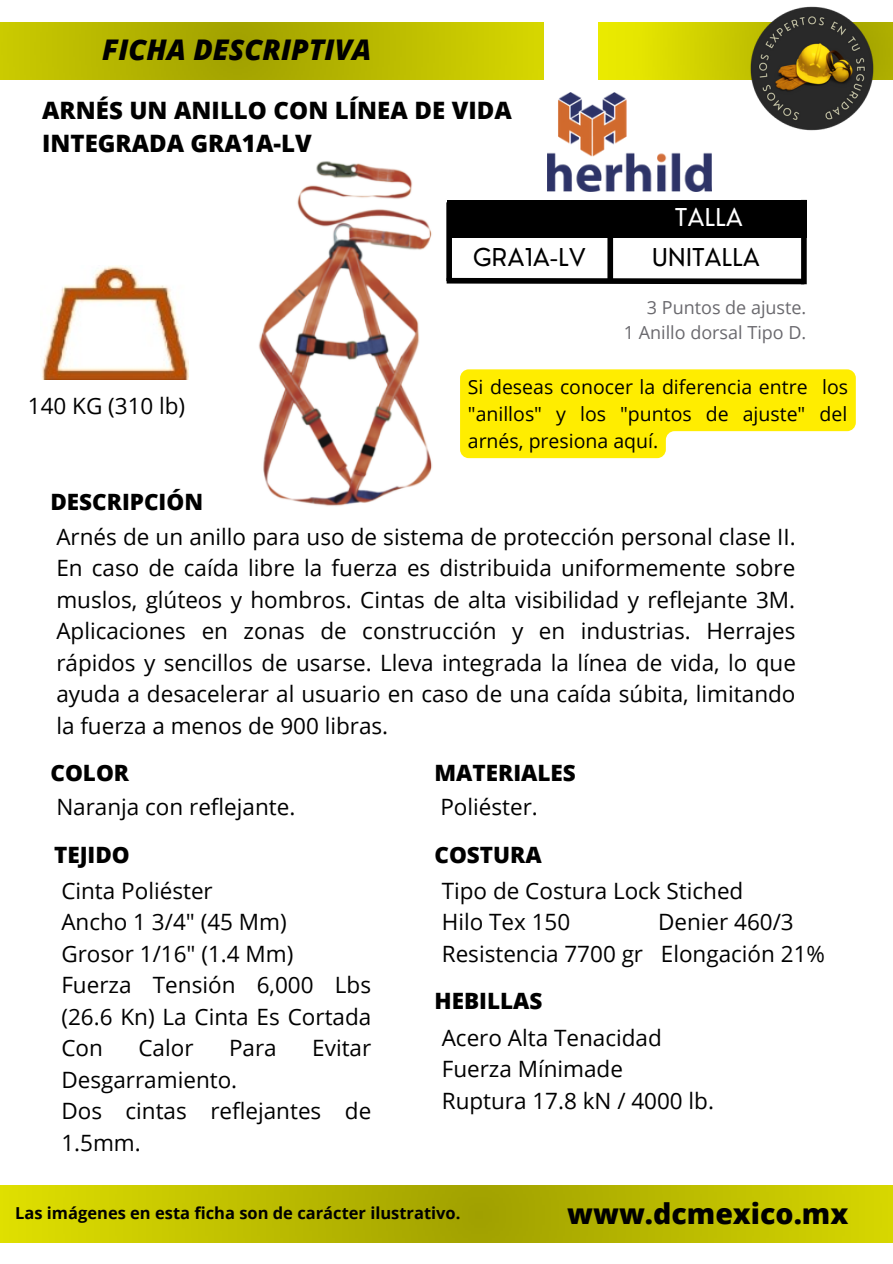
<style>
.page{position:relative;width:893px;height:1264px;background:#fff}
.page>*{position:absolute;margin:0;border:0;box-sizing:border-box;transform-origin:0 0}
.t1{font:italic 800 28.5px "Open Sans";color:#000}
.t2{font:800 28.5px "Open Sans";color:#000}
.t3{font:800 24px/32.5px "Open Sans";color:#000}
.t4{font:24px "Nourd";letter-spacing:.02em;color:#000}
.t5{font:24px "Nourd";letter-spacing:.02em;color:#fff}
.t6{font:22.5px/31.5px "Open Sans";color:#000;text-align:justify}
.t7{font:800 22.5px "Open Sans";color:#000}
.t8{font:19.5px/27px "Open Sans";color:#000;text-align:justify}
.t9{font:18px "Open Sans";color:#6a696e}
.t10{font:700 16.5px "Open Sans";color:#000}
</style>
<div class="page">
<img style="left:0;top:1185px;width:892px;height:57px">
<img style="left:0;top:22px;width:543px;height:57px">
<img style="left:598px;top:22px;width:294px;height:58px">
<div style="left:446px;top:200px;width:360px;height:38px;background:#000"></div>
<svg style="left:488px;top:275px;width:319px;height:10px"></svg>
<div style="left:607px;top:202px;width:6px;height:79px;background:#000"></div>
<div style="left:801px;top:200px;width:5px;height:84px;background:#000"></div>
<img style="left:258px;top:161px;width:230px;height:345px">
<img style="left:42px;top:266px;width:146px;height:113px">
<svg style="left:460px;top:369px;width:395px;height:89px;background:#ffef26"></svg>
<img style="left:547px;top:93px;width:164px;height:99px">
<img style="left:738px;top:6px;width:138px;height:125px">
<p class="t1" style="left:102px;top:30px;width:271px">FICHA DESCRIPTIVA</p>
<p class="t3" style="left:42px;top:93px;width:471px">ARNÉS UN ANILLO CON LÍNEA DE VIDA<br>INTEGRADA GRA1A-LV</p>
<p class="t4" style="left:473px;top:242px;width:114px">GRA1A-LV</p>
<p class="t5" style="left:675px;top:202px;width:69px">TALLA</p>
<p class="t4" style="left:652px;top:242px;width:109px">UNITALLA</p>
<p class="t6" style="left:28px;top:389px;width:159px">140 KG (310 lb)</p>
<p class="t7" style="left:50px;top:486px;width:154px">DESCRIPCIÓN</p>
<p class="t9" style="left:647px;top:295px;width:161px">3 Puntos de ajuste.</p>
<p class="t9" style="left:624px;top:319px;width:184px">1 Anillo dorsal Tipo D.</p>
<p class="t8" style="left:468px;top:372px;width:382px">Si deseas conocer la diferencia entre los "anillos" y los "puntos de ajuste" del arnés, presiona aquí.</p>
<p class="t6" style="left:56px;top:520px;width:741px">Arnés de un anillo para uso de sistema de protección personal clase II.<br>En caso de caída libre la fuerza es distribuida uniformemente sobre muslos, glúteos y hombros. Cintas de alta visibilidad y reflejante 3M.<br>Aplicaciones en zonas de construcción y en industrias. Herrajes rápidos y sencillos de usarse. Lleva integrada la línea de vida, lo que ayuda a desacelerar al usuario en caso de una caída súbita, limitando la fuerza a menos de 900 libras.</p>
<p class="t7" style="left:50px;top:756px;width:80px">COLOR</p>
<p class="t6" style="left:56px;top:791px;width:240px">Naranja con reflejante.</p>
<p class="t7" style="left:54px;top:838px;width:77px">TEJIDO</p>
<p class="t6" style="left:61px;top:874px;width:153px">Cinta Poliéster</p>
<p class="t6" style="left:61px;top:905px;width:227px">Ancho 1 3/4" (45 Mm)</p>
<p class="t6" style="left:61px;top:937px;width:233px">Grosor 1/16" (1.4 Mm)</p>
<p class="t6" style="left:61px;top:968px;width:311px">Fuerza Tensión 6,000 Lbs (26.6 Kn) La Cinta Es Cortada Con</p>
<p class="t6" style="left:138px;top:1031px;width:57px">Calor</p>
<p class="t6" style="left:229px;top:1031px;width:49px">Para</p>
<p class="t6" style="left:312px;top:1031px;width:61px">Evitar</p>
<p class="t6" style="left:61px;top:1063px;width:177px">Desgarramiento.</p>
<p class="t6" style="left:61px;top:1094px;width:311px">Dos cintas reflejantes de<br>1.5mm.</p>
<p class="t7" style="left:434px;top:756px;width:143px">MATERIALES</p>
<p class="t6" style="left:440px;top:791px;width:99px">Poliéster.</p>
<p class="t7" style="left:434px;top:838px;width:109px">COSTURA</p>
<p class="t6" style="left:441px;top:874px;width:303px">Tipo de Costura Lock Stiched</p>
<p class="t6" style="left:441px;top:905px;width:130px">Hilo Tex 150</p>
<p class="t6" style="left:658px;top:905px;width:137px">Denier 460/3</p>
<p class="t6" style="left:441px;top:937px;width:385px">Resistencia 7700 gr Elongación 21%</p>
<p class="t7" style="left:434px;top:984px;width:109px">HEBILLAS</p>
<p class="t6" style="left:441px;top:1021px;width:221px">Acero Alta Tenacidad</p>
<p class="t6" style="left:441px;top:1052px;width:183px">Fuerza Mínimade</p>
<p class="t6" style="left:441px;top:1084px;width:274px">Ruptura 17.8 kN / 4000 lb.</p>
<p class="t10" style="left:15px;top:1200px;width:447px">Las imágenes en esta ficha son de carácter ilustrativo.</p>
<p class="t2" style="left:567px;top:1193px;width:282px">www.dcmexico.mx</p>
</div>
